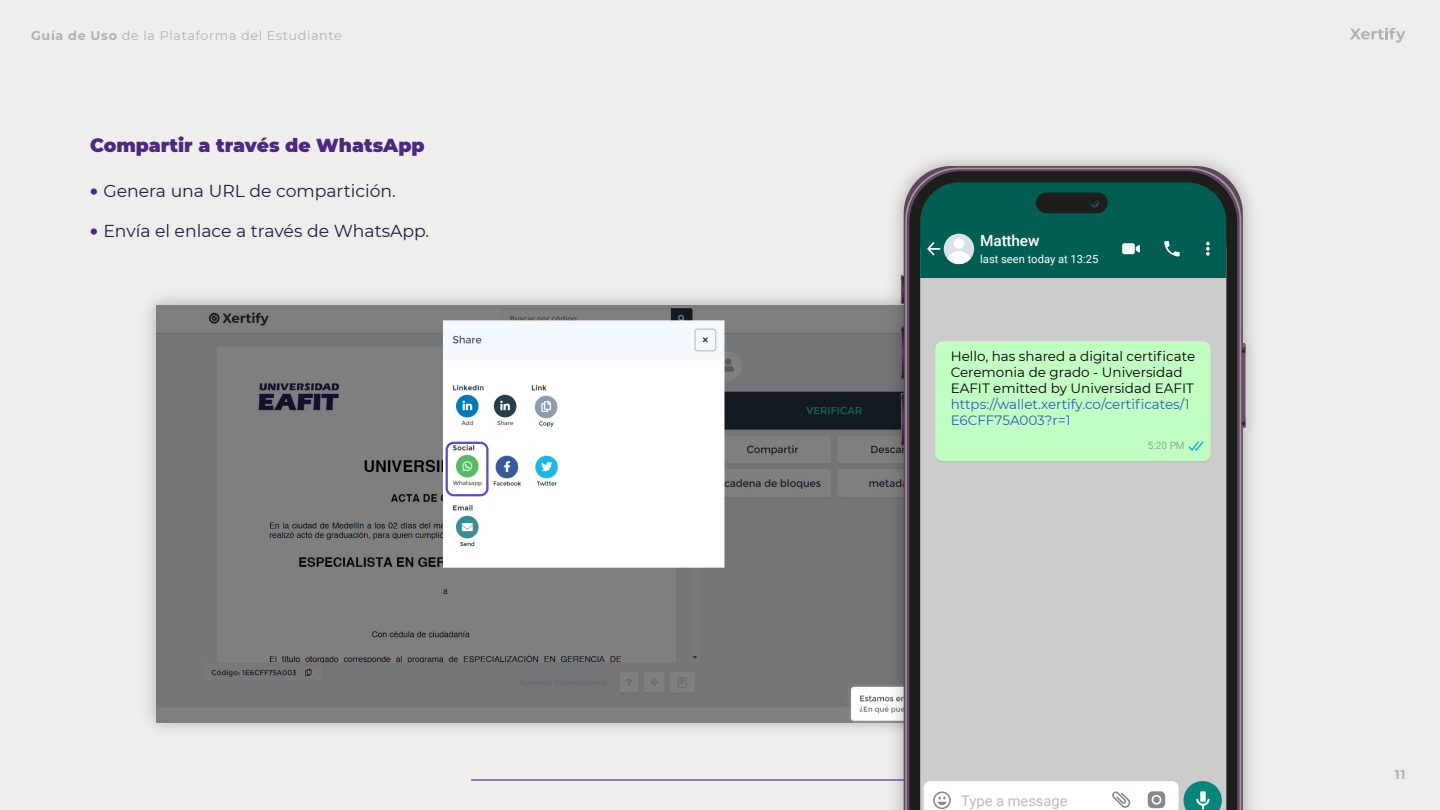
<style>
.page{position:relative;width:1440px;height:810px;background:#efeeed}
.page>*{position:absolute;margin:0;border:0;box-sizing:border-box;transform-origin:0 0}
.t1{font:900 18.75px "Montserrat";color:#4d2882}
.t2{font:17.25px "Montserrat";color:#201f41}
.t3{font:500 15.38px "Roboto";letter-spacing:-.01em;color:#fff}
.t4{font:14.7px "Roboto";color:#babcbe}
.t5{font:13.5px/16.2px "Montserrat";color:#000}
.t6{font:13.5px/16.2px "Montserrat";color:#295eb7}
.t7{font:12.75px "Montserrat";letter-spacing:.05em;color:#b3b3b3}
.t8{font:700 12.75px "Montserrat";color:#b3b3b3}
.t9{font:11.18px "Roboto";color:#fff}
.t10{font:9.98px "Roboto";color:#7eaf8d}
.s1{font-weight:700}
.s2{font-weight:900;font-size:18.75px;color:#4d2882}
</style>
<div class="page">
<svg style="left:1350px;top:28px;width:55px;height:15px"></svg>
<hr style="left:471px;top:779px;width:498px;height:2px;background:#8e7dbd">
<img style="left:156px;top:306px;width:722px;height:416px">
<div style="left:334px;top:594px;width:220px;height:22px;background:#7f7f7f"></div>
<div style="left:471px;top:623px;width:112px;height:22px;background:#7f7f7f"></div>
<div style="left:751px;top:347px;width:194px;height:37px;background:#747577"></div>
<div style="left:446px;top:442px;width:43px;height:54px;border:2px solid #6247cd;border-radius:7px"></div>
<img style="left:878px;top:158px;width:376px;height:652px">
<svg style="left:905px;top:168px;width:336px;height:642px;background:#7d6a7c"></svg>
<svg style="left:909px;top:171px;width:328px;height:639px;background:#262424"></svg>
<svg style="left:1243px;top:344px;width:2px;height:84px"></svg>
<svg style="left:1245px;top:344px;width:1px;height:84px"></svg>
<svg style="left:901px;top:326px;width:1px;height:53px"></svg>
<svg style="left:902px;top:326px;width:2px;height:53px"></svg>
<svg style="left:901px;top:393px;width:1px;height:53px"></svg>
<svg style="left:902px;top:393px;width:2px;height:53px"></svg>
<svg style="left:901px;top:276px;width:1px;height:27px"></svg>
<svg style="left:902px;top:276px;width:2px;height:27px"></svg>
<div style="left:920px;top:277px;width:306px;height:533px;background:#ccc"></div>
<div style="left:920px;top:182px;width:306px;height:95px;background:#005e52"></div>
<svg style="left:927px;top:242px;width:13px;height:13px"></svg>
<div style="left:1122px;top:243px;width:13px;height:11px;background:#fff;border-radius:2px"></div>
<svg style="left:1136px;top:245px;width:4px;height:8px"></svg>
<svg style="left:1164px;top:241px;width:16px;height:16px"></svg>
<svg style="left:1206px;top:242px;width:4px;height:14px"></svg>
<div style="left:935px;top:341px;width:276px;height:120px;background:#c2ffc2;border-radius:7px"></div>
<svg style="left:1188px;top:441px;width:15px;height:10px"></svg>
<svg style="left:924px;top:781px;width:298px;height:29px;background:#deebea"></svg>
<div style="left:1153px;top:797px;width:7px;height:6px;background:#83898d;border-radius:50%"></div>
<div style="left:944px;top:234px;width:30px;height:30px;background:#d8e2e8;border-radius:50%"></div>
<div style="left:954px;top:238px;width:10px;height:11px;background:#fff;border-radius:50%"></div>
<svg style="left:947px;top:251px;width:24px;height:13px"></svg>
<div style="left:1036px;top:192px;width:72px;height:21px;background:#1d1d1b;border-radius:10px"></div>
<svg style="left:1090px;top:198px;width:9px;height:9px"></svg>
<p class="t7" style="left:31px;top:26px;width:312px"><span class="s1">Guía de Uso</span> de la Plataforma del Estudiante</p>
<h1 class="t1" style="left:90px;top:131px;width:336px">Compartir a través de WhatsApp</h1>
<p class="t2" style="left:90px;top:179px;width:307px"><span class="s2">•</span> Genera una URL de compartición.</p>
<p class="t2" style="left:90px;top:219px;width:341px"><span class="s2">•</span> Envía el enlace a través de WhatsApp.</p>
<p class="t3" style="left:980px;top:230px;width:61px">Matthew</p>
<p class="t9" style="left:980px;top:251px;width:120px">last seen today at 13:25</p>
<p class="t5" style="left:951px;top:347px;width:246px">Hello, has shared a digital certificate<br>Ceremonia de grado - Universidad<br>EAFIT emitted by Universidad EAFIT</p>
<p class="t6" style="left:951px;top:396px;width:241px">https://wallet.xertify.co/certificates/1<br>E6CFF75A003?r=1</p>
<p class="t10" style="left:1148px;top:439px;width:38px">5:20 PM</p>
<p class="t4" style="left:961px;top:790px;width:108px">Type a message</p>
<p class="t8" style="left:1395px;top:766px;width:12px">11</p>
</div>
